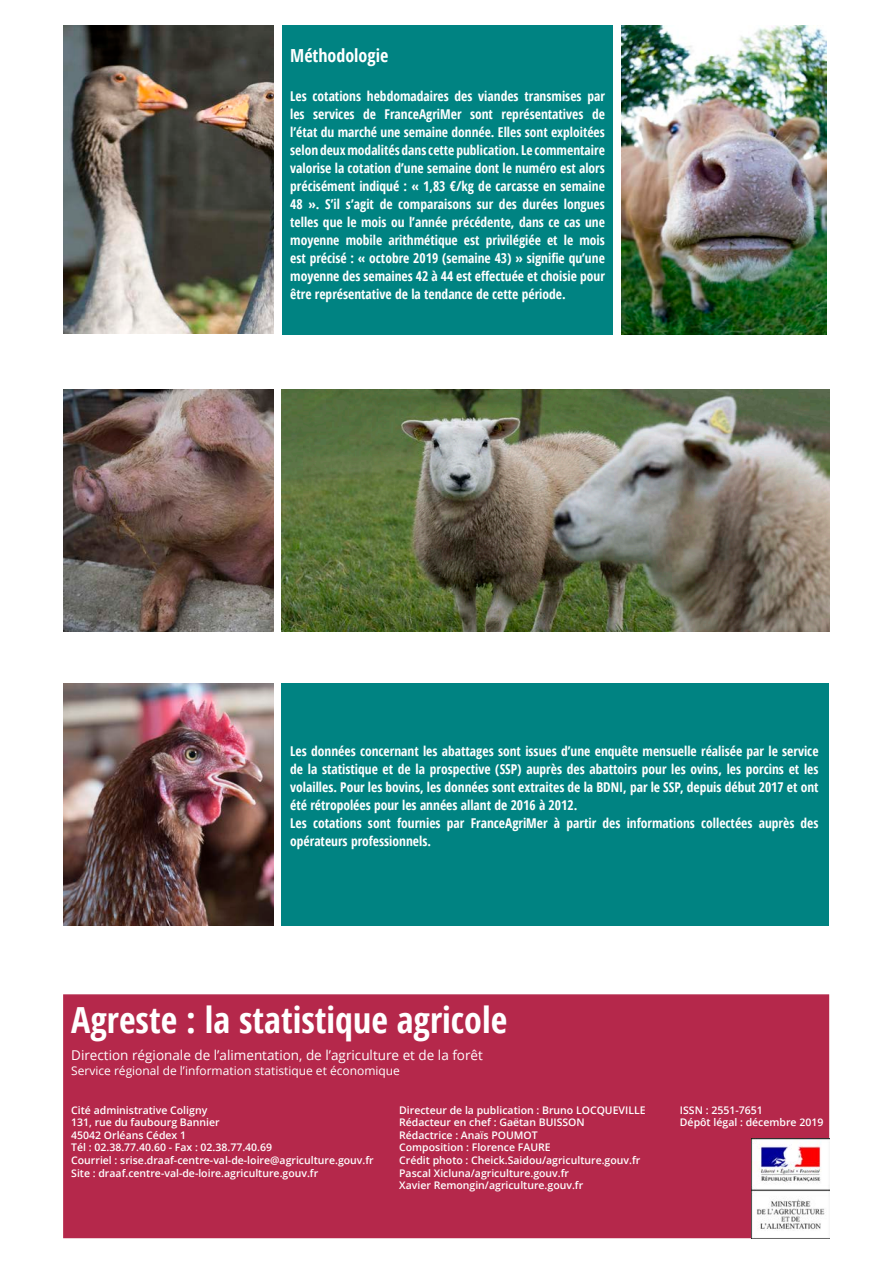
<style>
.page{position:relative;width:893px;height:1263px;background:#fff}
.page>*{position:absolute;margin:0;border:0;box-sizing:border-box;transform-origin:0 0}
.t1{font:700 36px "Open Sans Condensed";color:#fff}
.t2{font:700 18px "Open Sans Condensed";color:#fff}
.t3{font:700 13.5px/18px "Open Sans Condensed";color:#fff;text-align:justify}
.t4{font:13.5px "Open Sans";color:#fff}
.t5{font:12px "Open Sans";color:#fff}
.t6{font:600 10.5px "Open Sans";color:#fff}
</style>
<div class="page">
<img style="left:64px;top:26px;width:210px;height:308px">
<img style="left:64px;top:389px;width:210px;height:242px">
<img style="left:282px;top:389px;width:547px;height:242px">
<img style="left:64px;top:683px;width:210px;height:242px">
<div style="left:282px;top:26px;width:330px;height:309px;background:#008382"></div>
<img style="left:622px;top:26px;width:205px;height:309px">
<div style="left:282px;top:683px;width:547px;height:242px;background:#008382"></div>
<div style="left:63px;top:994px;width:766px;height:244px;background:#b5284b;border:2px solid #b5284b"></div>
<img style="left:752px;top:1138px;width:77px;height:100px">
<p class="t2" style="left:290px;top:43px;width:100px">Méthodologie</p>
<p class="t3" style="left:290px;top:87px;width:316px">Les cotations hebdomadaires des viandes transmises par les services de FranceAgriMer sont représentatives de l’état du marché une semaine donnée. Elles sont exploitées selon deux modalités dans cette publication. Le commentaire valorise la cotation d’une semaine dont le numéro est alors précisément indiqué : « 1,83 €/kg de carcasse en semaine 48 ». S’il s’agit de comparaisons sur des durées longues telles que le mois ou l’année précédente, dans ce cas une moyenne mobile arithmétique est privilégiée et le mois est précisé : « octobre 2019 (semaine 43) » signifie qu’une moyenne des semaines 42 à 44 est effectuée et choisie pour être représentative de la tendance de cette période.</p>
<p class="t3" style="left:290px;top:742px;width:530px">Les données concernant les abattages sont issues d’une enquête mensuelle réalisée par le service de la statistique et de la prospective (SSP) auprès des abattoirs pour les ovins, les porcins et les volailles. Pour les bovins, les données sont extraites de la BDNI, par le SSP, depuis début 2017 et ont été rétropolées pour les années allant de 2016 à 2012.</p>
<p class="t3" style="left:290px;top:814px;width:530px">Les cotations sont fournies par FranceAgriMer à partir des informations collectées auprès des opérateurs professionnels.</p>
<p class="t1" style="left:71px;top:995px;width:437px">Agreste : la statistique agricole</p>
<p class="t4" style="left:71px;top:1046px;width:413px">Direction régionale de l’alimentation, de l’agriculture et de la forêt</p>
<p class="t5" style="left:71px;top:1062px;width:330px">Service régional de l’information statistique et économique</p>
<p class="t6" style="left:71px;top:1103px;width:138px">Cité administrative Coligny</p>
<p class="t6" style="left:71px;top:1115px;width:150px">131, rue du faubourg Bannier</p>
<p class="t6" style="left:71px;top:1128px;width:116px">45042 Orléans Cédex 1</p>
<p class="t6" style="left:71px;top:1140px;width:202px">Tél : 02.38.77.40.60 - Fax : 02.38.77.40.69</p>
<p class="t6" style="left:71px;top:1153px;width:304px">Courriel : srise.draaf-centre-val-de-loire@agriculture.gouv.fr</p>
<p class="t6" style="left:71px;top:1166px;width:249px">Site : draaf.centre-val-de-loire.agriculture.gouv.fr</p>
<p class="t6" style="left:399px;top:1103px;width:248px">Directeur de la publication : Bruno LOCQUEVILLE</p>
<p class="t6" style="left:399px;top:1115px;width:187px">Rédacteur en chef : Gaëtan BUISSON</p>
<p class="t6" style="left:399px;top:1128px;width:140px">Rédactrice : Anaïs POUMOT</p>
<p class="t6" style="left:399px;top:1140px;width:153px">Composition : Florence FAURE</p>
<p class="t6" style="left:399px;top:1153px;width:243px">Crédit photo : Cheick.Saidou/agriculture.gouv.fr</p>
<p class="t6" style="left:399px;top:1166px;width:171px">Pascal Xicluna/agriculture.gouv.fr</p>
<p class="t6" style="left:399px;top:1178px;width:186px">Xavier Remongin/agriculture.gouv.fr</p>
<p class="t6" style="left:680px;top:1103px;width:84px">ISSN : 2551-7651</p>
<p class="t6" style="left:680px;top:1115px;width:145px">Dépôt légal : décembre 2019</p>
</div>
